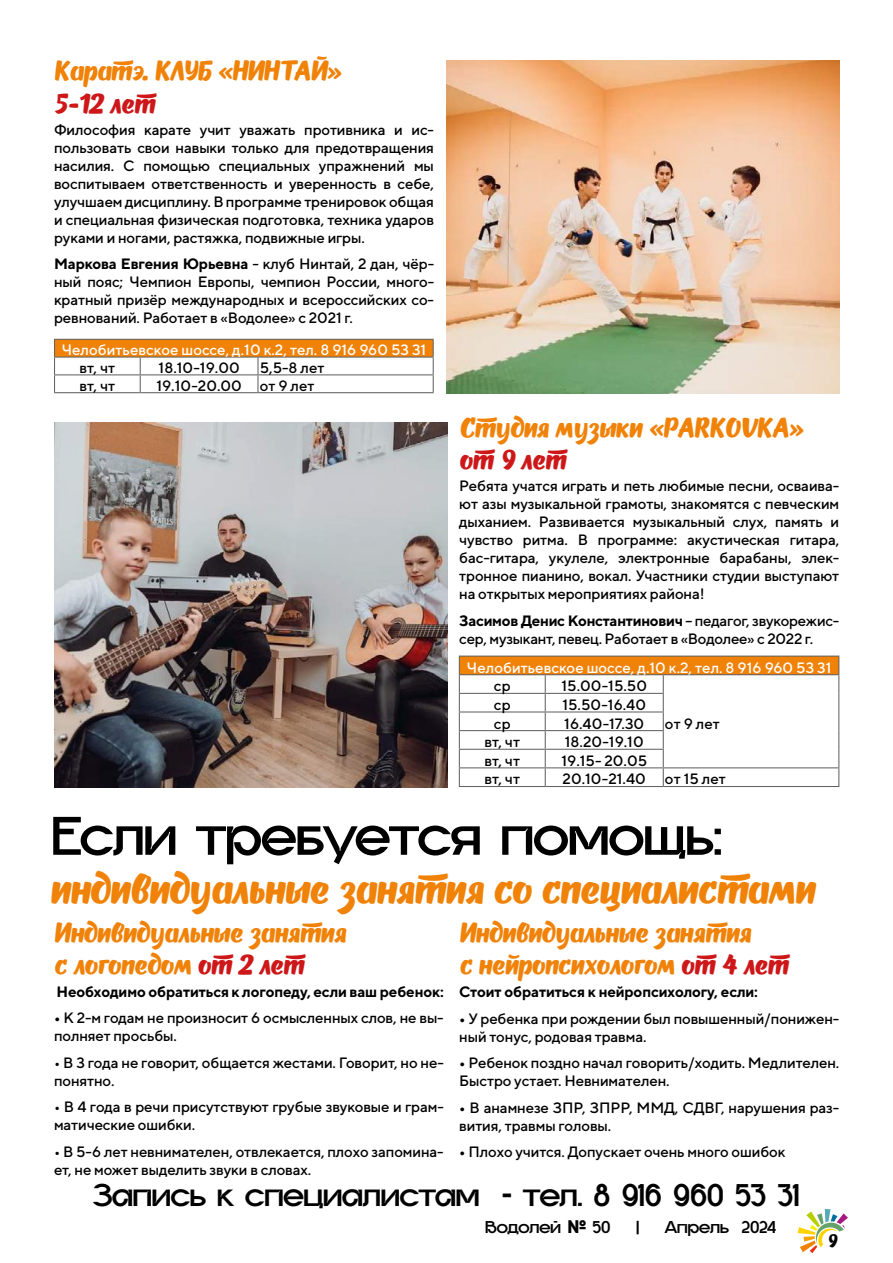
<style>
.page{position:relative;width:893px;height:1263px;background:#fff}
.page>*{position:absolute;margin:0;border:0;box-sizing:border-box;transform-origin:0 0}
.t1{font:700 57px "Gropled";letter-spacing:-.01em;color:#000}
.t2{font:40.5px "OT Puppy";letter-spacing:-.01em;color:#f08208}
.t3{font:700 33px "Gropled";letter-spacing:-.01em;color:#000}
.t4{font:27px/32.4px "OT Puppy";letter-spacing:-.01em;color:#f08208}
.t5{font:27px "OT Puppy";letter-spacing:-.01em;color:#cd1719}
.t6{font:700 18px "Gropled";letter-spacing:-.005em;color:#000}
.t7{font:18px "OT Puppy";color:#000}
.t8{font:500 15px/18px "TT Norms";letter-spacing:-.01em;color:#000}
.t9{font:500 15px "TT Norms";color:#fff}
.t10{font:700 15px "TT Norms";letter-spacing:-.01em;color:#000}
.s1{font-weight:700}
.s2{color:#cd1719}
.s3{font-family:"Bender";font-weight:900}
</style>
<div class="page">
<svg style="left:798px;top:1209px;width:50px;height:44px"></svg>
<img style="left:446px;top:60px;width:394px;height:334px">
<img style="left:54px;top:423px;width:393px;height:364px">
<div style="left:55px;top:339px;width:378px;height:18px;background:#f08208"></div>
<hr style="left:54px;top:339px;width:86px;height:1px;background:#646363">
<hr style="left:140px;top:339px;width:118px;height:1px;background:#646363">
<hr style="left:258px;top:339px;width:176px;height:1px;background:#646363">
<hr style="left:54px;top:357px;width:86px;height:1px;background:#646363">
<hr style="left:140px;top:357px;width:118px;height:1px;background:#646363">
<hr style="left:258px;top:357px;width:176px;height:1px;background:#646363">
<hr style="left:54px;top:374px;width:86px;height:1px;background:#646363">
<svg style="left:54px;top:340px;width:1px;height:52px"></svg>
<hr style="left:140px;top:374px;width:118px;height:1px;background:#646363">
<svg style="left:140px;top:358px;width:1px;height:34px"></svg>
<hr style="left:258px;top:374px;width:176px;height:1px;background:#646363">
<svg style="left:257px;top:358px;width:2px;height:34px"></svg>
<svg style="left:433px;top:340px;width:1px;height:52px"></svg>
<hr style="left:54px;top:392px;width:86px;height:1px;background:#646363">
<hr style="left:140px;top:392px;width:118px;height:1px;background:#646363">
<hr style="left:258px;top:392px;width:176px;height:1px;background:#646363">
<div style="left:459px;top:656px;width:380px;height:19px;background:#f08208"></div>
<hr style="left:459px;top:656px;width:86px;height:1px;background:#646363">
<hr style="left:545px;top:656px;width:118px;height:1px;background:#646363">
<hr style="left:663px;top:656px;width:176px;height:1px;background:#646363">
<hr style="left:459px;top:674px;width:86px;height:1px;background:#646363">
<hr style="left:545px;top:674px;width:118px;height:1px;background:#646363">
<hr style="left:663px;top:674px;width:176px;height:1px;background:#646363">
<hr style="left:459px;top:693px;width:86px;height:1px;background:#646363">
<hr style="left:545px;top:693px;width:119px;height:1px;background:#646363">
<hr style="left:459px;top:711px;width:86px;height:1px;background:#646363">
<hr style="left:545px;top:711px;width:119px;height:1px;background:#646363">
<hr style="left:459px;top:730px;width:86px;height:1px;background:#646363">
<hr style="left:545px;top:730px;width:119px;height:1px;background:#646363">
<hr style="left:459px;top:749px;width:86px;height:1px;background:#646363">
<hr style="left:545px;top:749px;width:119px;height:1px;background:#646363">
<hr style="left:459px;top:767px;width:86px;height:1px;background:#646363">
<svg style="left:459px;top:657px;width:1px;height:129px"></svg>
<hr style="left:545px;top:767px;width:118px;height:1px;background:#646363">
<svg style="left:545px;top:675px;width:1px;height:111px"></svg>
<hr style="left:663px;top:767px;width:176px;height:1px;background:#646363">
<svg style="left:663px;top:675px;width:1px;height:111px"></svg>
<svg style="left:838px;top:657px;width:1px;height:129px"></svg>
<hr style="left:459px;top:786px;width:86px;height:1px;background:#646363">
<hr style="left:545px;top:786px;width:118px;height:1px;background:#646363">
<hr style="left:663px;top:786px;width:176px;height:1px;background:#646363">
<h3 class="t4" style="left:55px;top:56px;width:289px">Каратэ. КЛУБ «НИНТАЙ»</h3>
<h3 class="t5" style="left:55px;top:86px;width:102px">5-12 лет</h3>
<p class="t8" style="left:54px;top:120px;width:382px;text-align:justify">Философия карате учит уважать противника и ис&shy;пользовать свои навыки только для предотвращения насилия. С помощью специальных упражнений мы воспитываем ответственность и уверенность в себе, улучшаем дисциплину. В программе тренировок общая и специальная физическая подготовка, техника ударов руками и ногами, растяжка, подвижные игры.</p>
<p class="t8" style="left:54px;top:255px;width:382px;text-align:justify"><span class="s1">Маркова Евгения Юрьевна</span> - клуб Нинтай, 2 дан, чëр&shy;ный пояс; Чемпион Европы, чемпион России, много&shy;кратный призëр международных и всероссийских со&shy;ревнований. Работает в «Водолее» с 2021 г.</p>
<p class="t9" style="left:61px;top:341px;width:366px">Челобитьевское шоссе, д.10 к.2, тел. 8 916 960 53 31</p>
<p class="t8" style="left:80px;top:359px;width:37px">вт, чт</p>
<p class="t8" style="left:159px;top:359px;width:83px">18.10-19.00</p>
<p class="t8" style="left:260px;top:359px;width:66px">5,5-8 лет</p>
<p class="t8" style="left:80px;top:376px;width:37px">вт, чт</p>
<p class="t8" style="left:156px;top:376px;width:160px">19.10-20.00 от 9 лет</p>
<h3 class="t4" style="left:460px;top:413px;width:346px">Студия музыки «PARKOVKA»</h3>
<h3 class="t5" style="left:460px;top:443px;width:108px">от 9 лет</h3>
<p class="t8" style="left:459px;top:477px;width:382px;text-align:justify">Ребята учатся играть и петь любимые песни, осваива&shy;ют азы музыкальной грамоты, знакомятся с певческим дыханием. Развивается музыкальный слух, память и чувство ритма. В программе: акустическая гитара, бас-гитара, укулеле, электронные барабаны, элек&shy;тронное пианино, вокал. Участники студии выступают на открытых мероприятиях района!</p>
<p class="t8" style="left:459px;top:611px;width:382px"><span class="s1">Засимов Денис Константинович</span> – педагог, звукорежис&shy;сер, музыкант, певец. Работает в «Водолее» с 2022 г.</p>
<p class="t9" style="left:467px;top:658px;width:366px">Челобитьевское шоссе, д.10 к.2, тел. 8 916 960 53 31</p>
<p class="t8" style="left:494px;top:677px;width:18px">ср</p>
<p class="t8" style="left:561px;top:677px;width:87px">15.00-15.50</p>
<p class="t8" style="left:665px;top:714px;width:56px">от 9 лет</p>
<p class="t8" style="left:494px;top:695px;width:18px">ср</p>
<p class="t8" style="left:562px;top:695px;width:85px">15.50-16.40</p>
<p class="t8" style="left:494px;top:714px;width:18px">ср</p>
<p class="t8" style="left:564px;top:714px;width:82px">16.40-17.30</p>
<p class="t8" style="left:484px;top:732px;width:37px">вт, чт</p>
<p class="t8" style="left:565px;top:732px;width:80px">18.20-19.10</p>
<p class="t8" style="left:484px;top:751px;width:37px">вт, чт</p>
<p class="t8" style="left:561px;top:751px;width:87px">19.15- 20.05</p>
<p class="t8" style="left:484px;top:770px;width:37px">вт, чт</p>
<p class="t8" style="left:563px;top:770px;width:85px">20.10-21.40</p>
<p class="t8" style="left:665px;top:770px;width:62px">от 15 лет</p>
<h1 class="t1" style="left:51px;top:807px;width:673px">Если требуется помощь:</h1>
<h2 class="t2" style="left:51px;top:864px;width:766px">индивидуальные занятия со специалистами</h2>
<h3 class="t4" style="left:55px;top:918px;width:293px">Индивидуальные занятия с логопедом <span class="s2">от 2 лет</span></h3>
<p class="t10" style="left:57px;top:982px;width:389px">Необходимо обратиться к логопеду, если ваш ребенок:</p>
<p class="t8" style="left:54px;top:1008px;width:391px"><span class="s1">•</span> К 2-м годам не произносит 6 осмысленных слов, не вы&shy;полняет просьбы.</p>
<p class="t8" style="left:54px;top:1053px;width:391px">• В 3 года не говорит, общается жестами. Говорит, но не&shy;понятно.</p>
<p class="t8" style="left:54px;top:1097px;width:391px">• В 4 года в речи присутствуют грубые звуковые и грам&shy;матические ошибки.</p>
<p class="t8" style="left:54px;top:1142px;width:391px">• В 5-6 лет невнимателен, отвлекается, плохо запомина&shy;ет, не может выделить звуки в словах.</p>
<h3 class="t4" style="left:460px;top:917px;width:330px">Индивидуальные занятия<br>с нейропсихологом <span class="s2">от 4 лет</span></h3>
<p class="t10" style="left:459px;top:982px;width:300px">Стоит обратиться к нейропсихологу, если:</p>
<p class="t8" style="left:459px;top:1009px;width:382px"><span class="s1">•</span> У ребенка при рождении был повышенный/понижен&shy;ный тонус, родовая травма.</p>
<p class="t8" style="left:459px;top:1053px;width:382px"><span class="s1">•</span> Ребенок поздно начал говорить/ходить. Медлителен.<br>Быстро устает. Невнимателен.</p>
<p class="t8" style="left:459px;top:1098px;width:382px"><span class="s1">•</span> В анамнезе ЗПР, ЗПРР, ММД, СДВГ, нарушения раз&shy;вития, травмы головы.</p>
<p class="t8" style="left:459px;top:1142px;width:328px"><span class="s1">•</span> Плохо учится. Допускает очень много ошибок</p>
<h3 class="t3" style="left:93px;top:1179px;width:708px">Запись к специалистам - тел. 8 916 960 53 31</h3>
<p class="t6" style="left:485px;top:1218px;width:127px">Водолей <span class="s3">№</span> 50</p>
<p class="t6" style="left:636px;top:1218px;width:5px">|</p>
<p class="t6" style="left:665px;top:1218px;width:113px">Апрель 2024</p>
<p class="t7" style="left:828px;top:1229px;width:11px">9</p>
</div>
